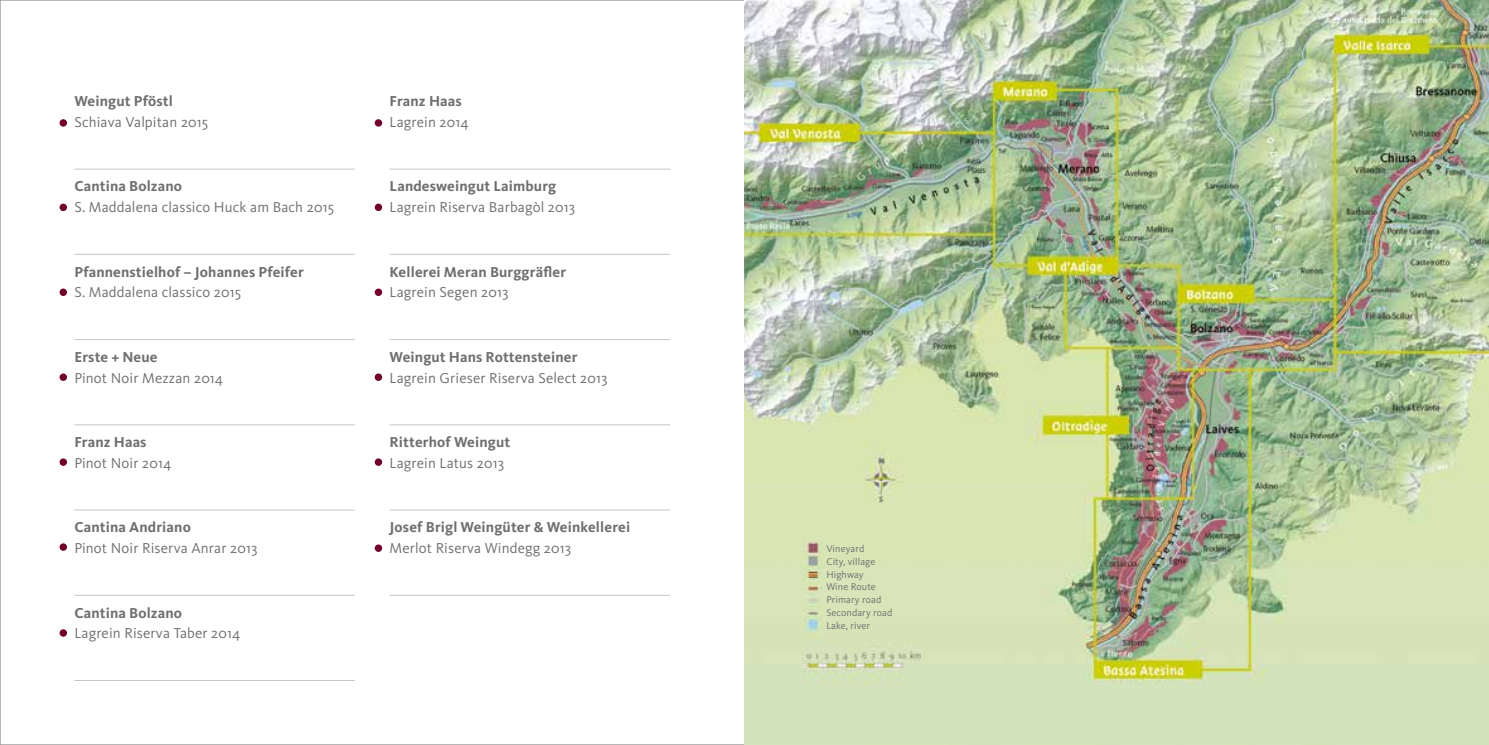
<style>
.page{position:relative;width:1489px;height:745px;background:#fff}
.page>*{position:absolute;margin:0;border:0;box-sizing:border-box;transform-origin:0 0}
.t1{font:14.88px "Kievit";letter-spacing:.01em;color:#706f6f}
.t2{font:700 14.88px "Kievit";letter-spacing:.01em;color:#706f6f}
.t3{font:10.15px/12.8px "Kievit";letter-spacing:.01em;color:#706f6f}
</style>
<div class="page">
<img style="left:744px;top:0;width:744px;height:744px">
<hr style="left:74px;top:168px;width:281px;height:1px;background:#c6c6c6">
<hr style="left:74px;top:254px;width:281px;height:1px;background:#c6c6c6">
<hr style="left:74px;top:339px;width:281px;height:1px;background:#c6c6c6">
<hr style="left:74px;top:424px;width:281px;height:1px;background:#c6c6c6">
<hr style="left:74px;top:509px;width:281px;height:1px;background:#c6c6c6">
<hr style="left:74px;top:594px;width:281px;height:1px;background:#c6c6c6">
<hr style="left:74px;top:679px;width:281px;height:1px;background:#c6c6c6">
<hr style="left:389px;top:168px;width:281px;height:1px;background:#c6c6c6">
<hr style="left:389px;top:254px;width:281px;height:1px;background:#c6c6c6">
<hr style="left:389px;top:339px;width:281px;height:1px;background:#c6c6c6">
<hr style="left:389px;top:424px;width:281px;height:1px;background:#c6c6c6">
<hr style="left:389px;top:509px;width:281px;height:1px;background:#c6c6c6">
<hr style="left:389px;top:594px;width:281px;height:1px;background:#c6c6c6">
<div style="left:60px;top:203px;width:7px;height:8px;background:#70022b;border-radius:50%"></div>
<div style="left:60px;top:373px;width:7px;height:7px;background:#70022b;border-radius:50%"></div>
<div style="left:60px;top:288px;width:7px;height:8px;background:#70022b;border-radius:50%"></div>
<div style="left:60px;top:458px;width:7px;height:7px;background:#70022b;border-radius:50%"></div>
<div style="left:60px;top:543px;width:7px;height:7px;background:#70022b;border-radius:50%"></div>
<div style="left:60px;top:119px;width:7px;height:7px;background:#70022b;border-radius:50%"></div>
<div style="left:375px;top:203px;width:7px;height:8px;background:#70022b;border-radius:50%"></div>
<div style="left:375px;top:373px;width:7px;height:7px;background:#70022b;border-radius:50%"></div>
<div style="left:375px;top:288px;width:7px;height:8px;background:#70022b;border-radius:50%"></div>
<div style="left:375px;top:458px;width:7px;height:7px;background:#70022b;border-radius:50%"></div>
<div style="left:375px;top:119px;width:7px;height:7px;background:#70022b;border-radius:50%"></div>
<div style="left:60px;top:629px;width:7px;height:7px;background:#70022b;border-radius:50%"></div>
<div style="left:375px;top:544px;width:7px;height:7px;background:#70022b;border-radius:50%"></div>
<p class="t2" style="left:74px;top:92px;width:100px">Weingut Pföstl</p>
<p class="t1" style="left:74px;top:113px;width:135px">Schiava Valpitan 2015</p>
<p class="t2" style="left:389px;top:92px;width:74px">Franz Haas</p>
<p class="t1" style="left:389px;top:113px;width:81px">Lagrein 2014</p>
<p class="t2" style="left:74px;top:177px;width:109px">Cantina Bolzano</p>
<p class="t1" style="left:74px;top:199px;width:261px">S. Maddalena classico Huck am Bach 2015</p>
<p class="t2" style="left:389px;top:177px;width:168px">Landesweingut Laimburg</p>
<p class="t1" style="left:389px;top:199px;width:187px">Lagrein Riserva Barbagòl 2013</p>
<p class="t2" style="left:74px;top:262px;width:231px">Pfannenstielhof – Johannes Pfeifer</p>
<p class="t1" style="left:74px;top:284px;width:168px">S. Maddalena classico 2015</p>
<p class="t2" style="left:389px;top:262px;width:178px">Kellerei Meran Burggräfler</p>
<p class="t1" style="left:389px;top:284px;width:120px">Lagrein Segen 2013</p>
<p class="t2" style="left:74px;top:347px;width:85px">Erste + Neue</p>
<p class="t1" style="left:74px;top:369px;width:150px">Pinot Noir Mezzan 2014</p>
<p class="t2" style="left:389px;top:347px;width:189px">Weingut Hans Rottensteiner</p>
<p class="t1" style="left:389px;top:369px;width:219px">Lagrein Grieser Riserva Select 2013</p>
<p class="t2" style="left:74px;top:433px;width:74px">Franz Haas</p>
<p class="t1" style="left:74px;top:454px;width:98px">Pinot Noir 2014</p>
<p class="t2" style="left:389px;top:433px;width:122px">Ritterhof Weingut</p>
<p class="t1" style="left:389px;top:454px;width:116px">Lagrein Latus 2013</p>
<p class="t2" style="left:74px;top:518px;width:118px">Cantina Andriano</p>
<p class="t1" style="left:74px;top:539px;width:184px">Pinot Noir Riserva Anrar 2013</p>
<p class="t2" style="left:74px;top:603px;width:109px">Cantina Bolzano</p>
<p class="t1" style="left:74px;top:624px;width:167px">Lagrein Riserva Taber 2014</p>
<p class="t2" style="left:389px;top:518px;width:242px">Josef Brigl Weingüter &amp; Weinkellerei</p>
<p class="t1" style="left:389px;top:539px;width:183px">Merlot Riserva Windegg 2013</p>
<p class="t3" style="left:826px;top:542px;width:68px">Vineyard<br>City, village<br>Highway<br>Wine Route<br>Primary road<br>Secondary road<br>Lake, river</p>
</div>
